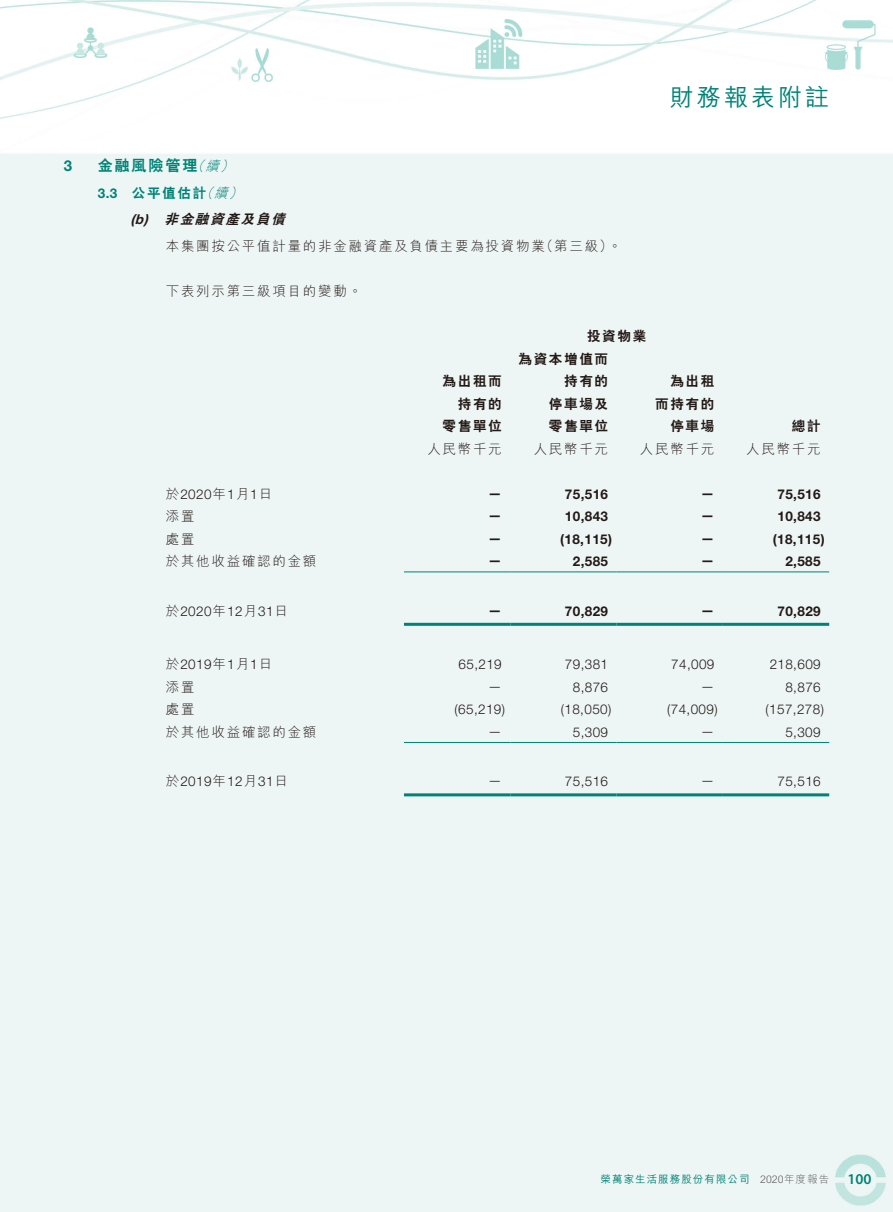
<style>
.page{position:relative;width:893px;height:1212px;background:#fff}
.page>*{position:absolute;margin:0;border:0;box-sizing:border-box;transform-origin:0 0}
.t1{font:500 24px "M Hei HK";letter-spacing:.13em;color:#008376}
.t2{font:800 15px "C Hei 2 HK";letter-spacing:.13em;color:#008376}
.t3{font:600 15px "Myriad Pro";color:#008376}
.t4{font:700 15px "Helvetica Neue LT Std";color:#008376}
.t5{font:300 13.5px "Helvetica Neue LT Std";letter-spacing:.03em;color:#231916}
.t6{font:300 13.5px "M Hei HK";letter-spacing:.13em;color:#231916}
.t7{font:700 13.5px "Helvetica Neue LT Std";letter-spacing:.03em;color:#231916}
.t8{font:800 13.5px/22.5px "C Hei 2 HK";letter-spacing:.13em;color:#231916;text-align:right}
.t9{font:italic 800 13.5px "C Hei 2 HK";color:#231916}
.t10{font:italic 300 13.5px "M Hei HK";color:#008376}
.t11{font:800 13.5px "C Hei 2 HK";letter-spacing:.13em;color:#008376}
.t12{font:700 13.5px "Helvetica Neue LT Std";color:#008376}
.t13{font:italic 700 13.5px "Helvetica Neue LT Std";color:#231916}
.t14{font:500 10.5px "M Hei HK";letter-spacing:.1em;color:#008376}
.t15{font:300 10.5px "M Hei HK";letter-spacing:.05em;color:#595857}
.s1{font-family:"M Hei HK"}
</style>
<div class="page">
<hr style="left:404px;top:571px;width:106px;height:1px;background:#008376">
<hr style="left:510px;top:571px;width:107px;height:1px;background:#008376">
<hr style="left:617px;top:571px;width:106px;height:1px;background:#008376">
<hr style="left:723px;top:571px;width:106px;height:1px;background:#008376">
<hr style="left:404px;top:623px;width:106px;height:3px;background:#008376">
<hr style="left:510px;top:623px;width:107px;height:3px;background:#008376">
<hr style="left:617px;top:623px;width:106px;height:3px;background:#008376">
<hr style="left:723px;top:623px;width:106px;height:3px;background:#008376">
<hr style="left:404px;top:742px;width:106px;height:1px;background:#008376">
<hr style="left:510px;top:742px;width:107px;height:1px;background:#008376">
<hr style="left:617px;top:742px;width:106px;height:1px;background:#008376">
<hr style="left:723px;top:742px;width:106px;height:1px;background:#008376">
<hr style="left:404px;top:793px;width:106px;height:3px;background:#008376">
<hr style="left:510px;top:793px;width:107px;height:3px;background:#008376">
<hr style="left:617px;top:793px;width:106px;height:3px;background:#008376">
<hr style="left:723px;top:793px;width:106px;height:3px;background:#008376">
<p class="t4" style="left:64px;top:156px;width:10px">3</p>
<h1 class="t1" style="left:670px;top:80px;width:161px">財務報表附註</h1>
<p class="t2" style="left:98px;top:158px;width:101px">金融風險管理</p>
<p class="t10" style="left:205px;top:159px;width:19px">續</p>
<p class="t10" style="left:191px;top:159px;width:19px">（</p>
<p class="t10" style="left:220px;top:159px;width:19px">(</p>
<p class="t12" style="left:98px;top:184px;width:21px">3.3</p>
<p class="t11" style="left:132px;top:186px;width:76px">公平值估計</p>
<p class="t10" style="left:214px;top:186px;width:19px">續</p>
<p class="t10" style="left:200px;top:186px;width:19px">（</p>
<p class="t10" style="left:229px;top:186px;width:19px">(</p>
<p class="t13" style="left:130px;top:211px;width:19px">b(</p>
<p class="t13" style="left:144px;top:211px;width:5px">)</p>
<p class="t9" style="left:164px;top:212px;width:125px">非金融資產及負債</p>
<p class="t6" style="left:540px;top:239px;width:75px">（第三級(</p>
<p class="t6" style="left:166px;top:239px;width:380px">本集團按公平值計量的非金融資產及負債主要為投資物業</p>
<p class="t6" style="left:166px;top:284px;width:198px">下表列示第三級項目的變動。</p>
<p class="t6" style="left:608px;top:239px;width:15px">。</p>
<p class="t8" style="left:443px;top:370px;width:61px">為出租而持有的零售單位</p>
<p class="t8" style="left:587px;top:325px;width:61px">投資物業</p>
<p class="t8" style="left:518px;top:347px;width:91px">為資本增值而持有的<br>停車場及<br>零售單位</p>
<p class="t8" style="left:655px;top:370px;width:61px">為出租而持有的</p>
<p class="t8" style="left:670px;top:415px;width:45px">停車場</p>
<p class="t8" style="left:792px;top:415px;width:30px">總計</p>
<p class="t6" style="left:427px;top:442px;width:76px">人民幣千元</p>
<p class="t6" style="left:534px;top:442px;width:76px">人民幣千元</p>
<p class="t6" style="left:640px;top:442px;width:76px">人民幣千元</p>
<p class="t6" style="left:746px;top:442px;width:76px">人民幣千元</p>
<p class="t5" style="left:166px;top:485px;width:108px"><span class="s1">於</span>2020<span class="s1">年</span>1<span class="s1">月</span>1<span class="s1">日</span></p>
<p class="t7" style="left:488px;top:485px;width:15px">—</p>
<p class="t7" style="left:565px;top:485px;width:45px">75,516</p>
<p class="t7" style="left:701px;top:485px;width:15px">—</p>
<p class="t7" style="left:777px;top:485px;width:45px">75,516</p>
<p class="t6" style="left:166px;top:509px;width:30px">添置</p>
<p class="t7" style="left:488px;top:507px;width:15px">—</p>
<p class="t7" style="left:565px;top:508px;width:45px">10,843</p>
<p class="t7" style="left:701px;top:507px;width:15px">—</p>
<p class="t7" style="left:777px;top:508px;width:45px">10,843</p>
<p class="t6" style="left:166px;top:532px;width:30px">處置</p>
<p class="t7" style="left:488px;top:530px;width:15px">—</p>
<p class="t7" style="left:560px;top:530px;width:53px">)18,115(</p>
<p class="t7" style="left:701px;top:530px;width:15px">—</p>
<p class="t7" style="left:773px;top:530px;width:53px">)18,115(</p>
<p class="t6" style="left:166px;top:554px;width:152px">於其他收益確認的金額</p>
<p class="t7" style="left:488px;top:552px;width:15px">—</p>
<p class="t7" style="left:573px;top:553px;width:37px">2,585</p>
<p class="t7" style="left:701px;top:552px;width:15px">—</p>
<p class="t7" style="left:785px;top:553px;width:37px">2,585</p>
<p class="t5" style="left:166px;top:602px;width:124px"><span class="s1">於</span>2020<span class="s1">年</span>12<span class="s1">月</span>31<span class="s1">日</span></p>
<p class="t7" style="left:488px;top:602px;width:15px">—</p>
<p class="t7" style="left:565px;top:602px;width:45px">70,829</p>
<p class="t7" style="left:701px;top:602px;width:15px">—</p>
<p class="t7" style="left:777px;top:602px;width:45px">70,829</p>
<p class="t5" style="left:166px;top:656px;width:108px"><span class="s1">於</span>2019<span class="s1">年</span>1<span class="s1">月</span>1<span class="s1">日</span></p>
<p class="t5" style="left:459px;top:656px;width:45px">65,219</p>
<p class="t5" style="left:565px;top:656px;width:45px">79,381</p>
<p class="t5" style="left:671px;top:656px;width:45px">74,009</p>
<p class="t5" style="left:770px;top:656px;width:53px">218,609</p>
<p class="t6" style="left:166px;top:680px;width:30px">添置</p>
<p class="t5" style="left:488px;top:678px;width:15px">—</p>
<p class="t5" style="left:573px;top:678px;width:37px">8,876</p>
<p class="t5" style="left:701px;top:678px;width:15px">—</p>
<p class="t5" style="left:785px;top:678px;width:37px">8,876</p>
<p class="t6" style="left:166px;top:702px;width:30px">處置</p>
<p class="t5" style="left:455px;top:701px;width:52px">)65,219(</p>
<p class="t5" style="left:561px;top:701px;width:52px">)18,050(</p>
<p class="t5" style="left:667px;top:701px;width:52px">)74,009(</p>
<p class="t5" style="left:766px;top:701px;width:60px">)157,278(</p>
<p class="t6" style="left:166px;top:725px;width:152px">於其他收益確認的金額</p>
<p class="t5" style="left:488px;top:723px;width:15px">—</p>
<p class="t5" style="left:573px;top:723px;width:37px">5,309</p>
<p class="t5" style="left:701px;top:723px;width:15px">—</p>
<p class="t5" style="left:785px;top:723px;width:37px">5,309</p>
<p class="t5" style="left:166px;top:773px;width:124px"><span class="s1">於</span>2019<span class="s1">年</span>12<span class="s1">月</span>31<span class="s1">日</span></p>
<p class="t5" style="left:488px;top:772px;width:15px">—</p>
<p class="t5" style="left:565px;top:773px;width:45px">75,516</p>
<p class="t5" style="left:701px;top:772px;width:15px">—</p>
<p class="t5" style="left:777px;top:773px;width:45px">75,516</p>
<p class="t14" style="left:601px;top:1172px;width:151px">榮萬家生活服務股份有限公司</p>
<p class="t15" style="left:760px;top:1174px;width:71px">2020年度報告</p>
<p class="t3" style="left:847px;top:1170px;width:26px">100</p>
</div>
